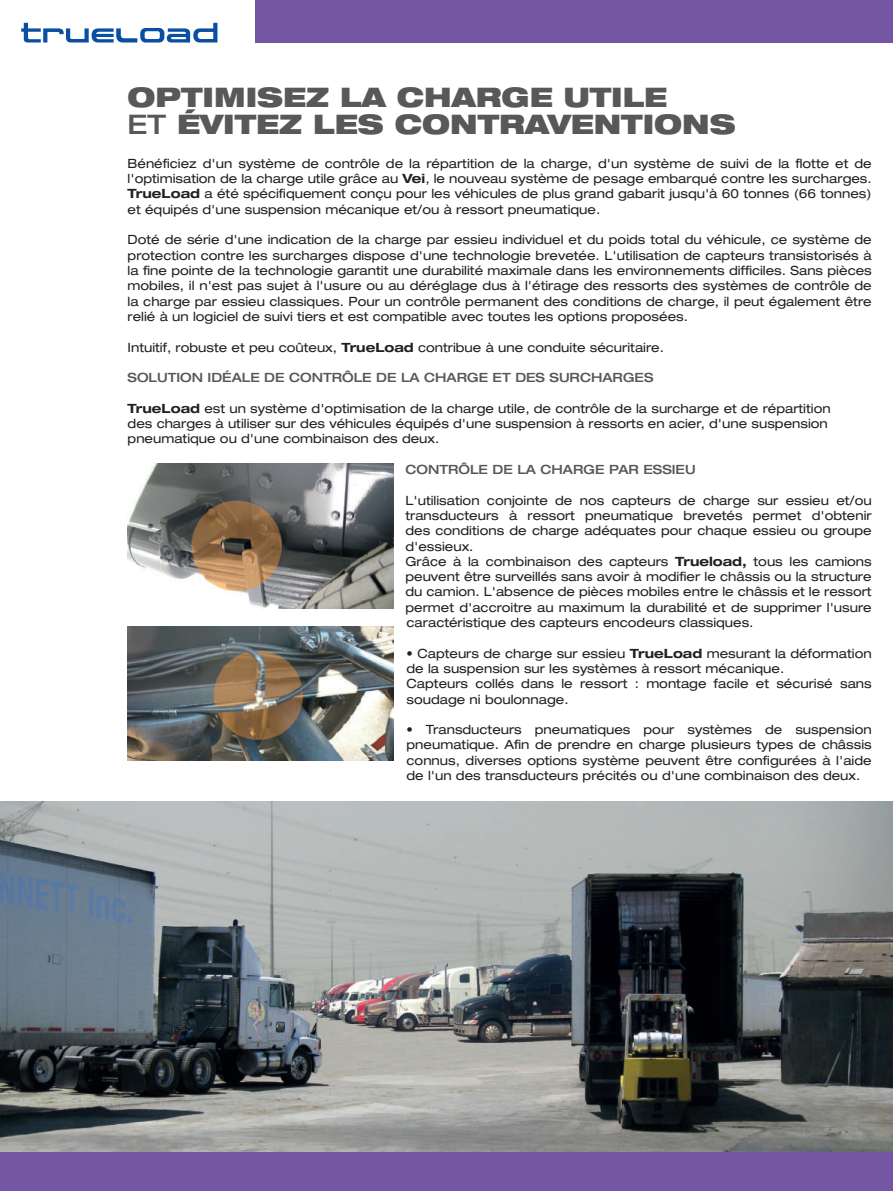
<style>
.page{position:relative;width:893px;height:1191px;background:#fff}
.page>*{position:absolute;margin:0;border:0;box-sizing:border-box;transform-origin:0 0}
.t1{font:900 expanded 27px/27px "Helvetica Neue";color:#57585a}
.t2{font:expanded 12.75px/15.3px "Helvetica Neue";color:#231f20;text-align:justify}
.t3{font:500 expanded 12.75px "Helvetica Neue";color:#57585a}
.s1{font-weight:500}
.s2{font-weight:700}
</style>
<div class="page">
<img style="left:0;top:801px;width:893px;height:351px">
<div style="left:0;top:1152px;width:893px;height:39px;background:#7357a4"></div>
<div style="left:255px;top:0;width:638px;height:43px;background:#7357a4"></div>
<svg style="left:21px;top:23px;width:196px;height:20px"></svg>
<img style="left:128px;top:463px;width:266px;height:145px">
<img style="left:128px;top:626px;width:266px;height:134px">
<h1 class="t1" style="left:128px;top:83px;width:610px">OPTIMISEZ LA CHARGE UTILE<br><span class="s1">ET</span> ÉVITEZ LES CONTRAVENTIONS</h1>
<p class="t2" style="left:128px;top:155px;width:746px">Bénéficiez d'un système de contrôle de la répartition de la charge, d'un système de suivi de la flotte et de l'optimisation de la charge utile grâce au <span class="s2">Vei</span>, le nouveau système de pesage embarqué contre les surcharges.<br><span class="s2">TrueLoad</span> a été spécifiquement conçu pour les véhicules de plus grand gabarit jusqu'à 60 tonnes (66 tonnes) et équipés d'une suspension mécanique et/ou à ressort pneumatique.</p>
<p class="t2" style="left:128px;top:232px;width:746px">Doté de série d'une indication de la charge par essieu individuel et du poids total du véhicule, ce système de protection contre les surcharges dispose d'une technologie brevetée. L'utilisation de capteurs transistorisés à la fine pointe de la technologie garantit une durabilité maximale dans les environnements difficiles. Sans pièces mobiles, il n'est pas sujet à l'usure ou au déréglage dus à l'étirage des ressorts des systèmes de contrôle de la charge par essieu classiques. Pour un contrôle permanent des conditions de charge, il peut également être relié à un logiciel de suivi tiers et est compatible avec toutes les options proposées.</p>
<p class="t2" style="left:128px;top:339px;width:538px">Intuitif, robuste et peu coûteux, <span class="s2">TrueLoad</span> contribue à une conduite sécuritaire.</p>
<p class="t3" style="left:128px;top:370px;width:527px">SOLUTION IDÉALE DE CONTRÔLE DE LA CHARGE ET DES SURCHARGES</p>
<p class="t2" style="left:128px;top:400px;width:705px;text-align:left"><span class="s2">TrueLoad</span> est un système d'optimisation de la charge utile, de contrôle de la surcharge et de répartition des charges à utiliser sur des véhicules équipés d'une suspension à ressorts en acier, d'une suspension pneumatique ou d'une combinaison des deux.</p>
<p class="t3" style="left:405px;top:461px;width:292px">CONTRÔLE DE LA CHARGE PAR ESSIEU</p>
<p class="t2" style="left:405px;top:492px;width:468px;text-align:left">L'utilisation conjointe de nos capteurs de charge sur essieu et/ou transducteurs à ressort pneumatique brevetés permet d'obtenir des conditions de charge adéquates pour chaque essieu ou groupe d'essieux.<br>Grâce à la combinaison des capteurs <span class="s2">Trueload,</span> tous les camions peuvent être surveillés sans avoir à modifier le châssis ou la structure du camion. L'absence de pièces mobiles entre le châssis et le ressort permet d'accroitre au maximum la durabilité et de supprimer l'usure caractéristique des capteurs encodeurs classiques.</p>
<p class="t2" style="left:407px;top:645px;width:467px;text-align:left">• Capteurs de charge sur essieu <span class="s2">TrueLoad</span> mesurant la déformation de la suspension sur les systèmes à ressort mécanique.<br>Capteurs collés dans le ressort : montage facile et sécurisé sans soudage ni boulonnage.</p>
<p class="t2" style="left:407px;top:722px;width:467px">• Transducteurs pneumatiques pour systèmes de suspension pneumatique. Afin de prendre en charge plusieurs types de châssis connus, diverses options système peuvent être configurées à l'aide de l'un des transducteurs précités ou d'une combinaison des deux.</p>
</div>
